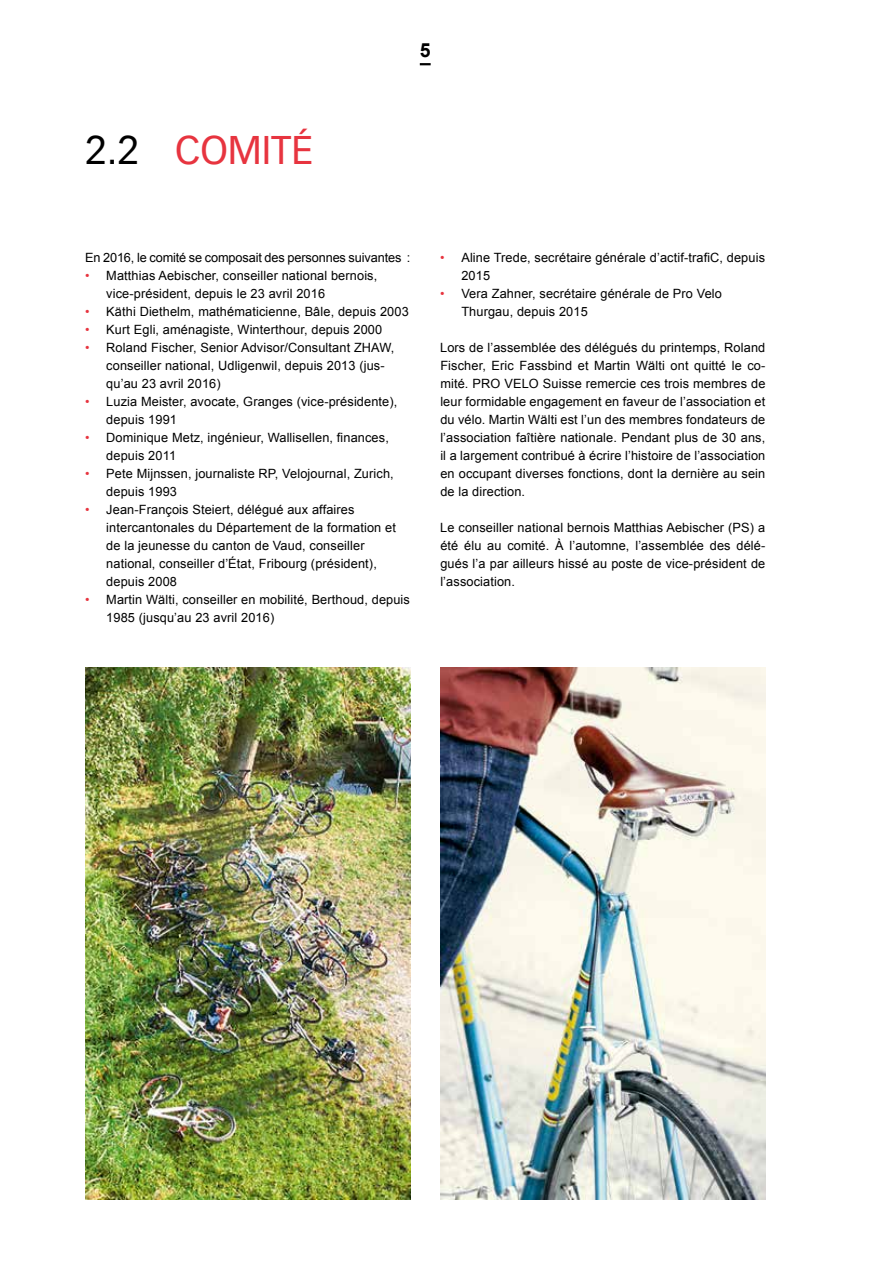
<style>
.page{position:relative;width:893px;height:1263px;background:#fff}
.page>*{position:absolute;margin:0;border:0;box-sizing:border-box;transform-origin:0 0}
.t1{font:39px "Vectora LH";color:#e7343f}
.t2{font:700 19.5px "Arial";color:#000}
.t3{font:12.75px/18px "Arial";letter-spacing:.01em;color:#000}
.t4{font:12.75px "Arial";letter-spacing:-.01em;color:#000}
.s1{color:#000}
.s2{color:#e7343f}
</style>
<div class="page">
<svg style="left:420px;top:63px;width:11px;height:2px"></svg>
<img style="left:440px;top:668px;width:325px;height:531px">
<img style="left:85px;top:668px;width:325px;height:531px">
<h1 class="t1" style="left:85px;top:128px;width:230px"><span class="s1">2.2</span> COMITÉ</h1>
<h2 class="t2" style="left:420px;top:37px;width:12px">5</h2>
<p class="t4" style="left:85px;top:249px;width:327px">En 2016, le comité se composait des personnes suivantes :</p>
<p class="t3" style="left:106px;top:266px;width:273px;text-indent:-21px"><span class="s2">•</span> Matthias Aebischer, conseiller national bernois, vice-président, depuis le 23 avril 2016</p>
<p class="t3" style="left:85px;top:302px;width:325px"><span class="s2">•</span> Käthi Diethelm, mathématicienne, Bâle, depuis 2003</p>
<p class="t3" style="left:85px;top:320px;width:299px"><span class="s2">•</span> Kurt Egli, aménagiste, Winterthour, depuis 2000</p>
<p class="t3" style="left:106px;top:338px;width:290px;text-indent:-21px"><span class="s2">•</span> Roland Fischer, Senior Advisor/Consultant ZHAW, conseiller national, Udligenwil, depuis 2013 (jus&shy;qu’au 23 avril 2016)</p>
<p class="t3" style="left:106px;top:392px;width:293px;text-indent:-21px"><span class="s2">•</span> Luzia Meister, avocate, Granges (vice-présidente), depuis 1991</p>
<p class="t3" style="left:106px;top:428px;width:284px;text-indent:-21px"><span class="s2">•</span> Dominique Metz, ingénieur, Wallisellen, finances, depuis 2011</p>
<p class="t3" style="left:106px;top:464px;width:289px;text-indent:-21px"><span class="s2">•</span> Pete Mijnssen, journaliste RP, Velojournal, Zurich, depuis 1993</p>
<p class="t3" style="left:106px;top:500px;width:291px;text-indent:-21px"><span class="s2">•</span> Jean-François Steiert, délégué aux affaires intercantonales du Département de la formation et de la jeunesse du canton de Vaud, conseiller national, conseiller d’État, Fribourg (président), depuis 2008</p>
<p class="t3" style="left:106px;top:590px;width:305px;text-indent:-21px"><span class="s2">•</span> Martin Wälti, conseiller en mobilité, Berthoud, depuis<br>1985 (jusqu’au 23 avril 2016)</p>
<p class="t3" style="left:461px;top:249px;width:305px;text-indent:-21px"><span class="s2">•</span> Aline Trede, secrétaire générale d’actif-trafiC, depuis<br>2015</p>
<p class="t3" style="left:461px;top:285px;width:262px;text-indent:-21px"><span class="s2">•</span> Vera Zahner, secrétaire générale de Pro Velo<br>Thurgau, depuis 2015</p>
<p class="t3" style="left:440px;top:339px;width:327px;text-align:justify">Lors de l’assemblée des délégués du printemps, Roland Fischer, Eric Fassbind et Martin Wälti ont quitté le co&shy;mité. PRO VELO Suisse remercie ces trois membres de leur formidable engagement en faveur de l’association et du vélo. Martin Wälti est l’un des membres fondateurs de l’association faîtière nationale. Pendant plus de 30 ans, il a largement contribué à écrire l’histoire de l’association en occupant diverses fonctions, dont la dernière au sein de la direction.</p>
<p class="t3" style="left:440px;top:519px;width:327px;text-align:justify">Le conseiller national bernois Matthias Aebischer (PS) a été élu au comité. À l’automne, l’assemblée des délé&shy;gués l’a par ailleurs hissé au poste de vice-président de l’association.</p>
</div>
